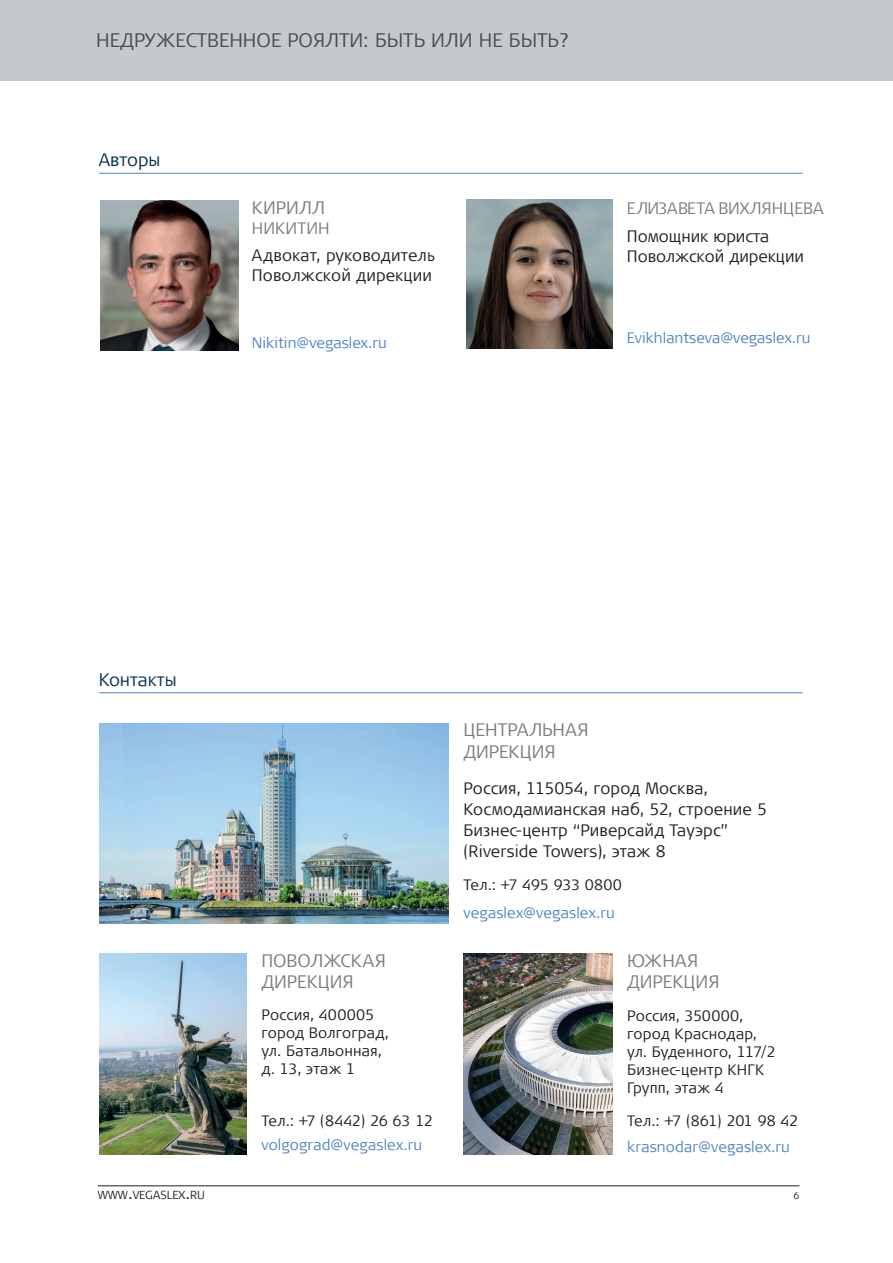
<style>
.page{position:relative;width:893px;height:1263px;background:#fff}
.page>*{position:absolute;margin:0;border:0;box-sizing:border-box;transform-origin:0 0}
.t1{font:300 19.5px "Signa Offc Pro";color:#4a4c4f}
.t2{font:300 18px/21.6px "Signa Offc Pro";color:#7a7c7f}
.t3{font:300 18px "Signa Offc Pro";color:#05314e}
.t4{font:300 16.5px/21px "Signa Offc Pro";letter-spacing:.005em;color:#231f20}
.t5{font:300 16.5px "Signa Offc Pro";color:#7a7c7f}
.t6{font:300 15px/18px "Signa Offc Pro";letter-spacing:.01em;color:#231f20}
.t7{font:300 15px "Signa Offc Pro";letter-spacing:.005em;color:#4d84c4}
.t8{font:300 15px "Signa Offc Pro";letter-spacing:-.02em;color:#231f20}
.t9{font:300 15px "Signa Offc Pro";letter-spacing:-.01em;color:#231f20}
.t10{font:300 11.55px "Signa Offc Pro";color:#231f20}
.t11{font:300 9.6px "Signa Offc Pro";color:#231f20}
.s1{font-size:16.5px}
</style>
<div class="page">
<div style="left:0;top:0;width:893px;height:81px;background:#c4c9ce"></div>
<img style="left:100px;top:200px;width:139px;height:150px">
<hr style="left:99px;top:173px;width:704px;height:1px;background:#4d84c4">
<img style="left:99px;top:723px;width:25px;height:201px">
<img style="left:99px;top:954px;width:148px;height:200px">
<img style="left:124px;top:723px;width:325px;height:201px">
<img style="left:463px;top:954px;width:149px;height:200px">
<hr style="left:99px;top:692px;width:704px;height:1px;background:#4d84c4">
<hr style="left:98px;top:1185px;width:701px;height:1px;background:#231f20">
<img style="left:466px;top:199px;width:147px;height:150px">
<p class="t1" style="left:96px;top:27px;width:475px">НЕДРУЖЕСТВЕННОЕ РОЯЛТИ: БЫТЬ ИЛИ НЕ БЫТЬ?</p>
<p class="t3" style="left:99px;top:147px;width:63px">Авторы</p>
<p class="t2" style="left:252px;top:196px;width:75px">КИРИЛЛ</p>
<p class="t5" style="left:252px;top:216px;width:79px">НИКИТИН</p>
<p class="t4" style="left:252px;top:245px;width:184px;line-height:19.8px">Адвокат, руководитель<br>Поволжской дирекции</p>
<p class="t7" style="left:252px;top:332px;width:136px">Nikitin@vegaslex.ru</p>
<p class="t5" style="left:627px;top:197px;width:198px">ЕЛИЗАВЕТА ВИХЛЯНЦЕВА</p>
<p class="t4" style="left:627px;top:225px;width:179px;line-height:19.8px">Помощник юриста<br>Поволжской дирекции</p>
<p class="t7" style="left:627px;top:328px;width:185px">Evikhlantseva@vegaslex.ru</p>
<p class="t3" style="left:99px;top:667px;width:79px">Контакты</p>
<p class="t2" style="left:261px;top:949px;width:126px">ПОВОЛЖСКАЯ<br>ДИРЕКЦИЯ</p>
<p class="t6" style="left:261px;top:1005px;width:129px">Россия, 400005 город Волгоград, ул. Батальонная, д. 13, этаж 1</p>
<p class="t8" style="left:261px;top:1111px;width:173px">Тел.: +7 (8442) 26 63 12</p>
<p class="t7" style="left:261px;top:1135px;width:162px">volgograd@vegaslex.ru</p>
<p class="t2" style="left:463px;top:718px;width:127px">ЦЕНТРАЛЬНАЯ<br>ДИРЕКЦИЯ</p>
<p class="t4" style="left:463px;top:777px;width:305px">Россия, 115054, город Москва,<br>Космодамианская наб, 52, строение 5<br>Бизнес-центр “Риверсайд Тауэрс” (Riverside Towers), этаж 8</p>
<p class="t9" style="left:463px;top:874px;width:160px">Тел.: +7 495 933 0800</p>
<p class="t7" style="left:463px;top:903px;width:153px">vegaslex@vegaslex.ru</p>
<p class="t2" style="left:627px;top:949px;width:94px">ЮЖНАЯ<br>ДИРЕКЦИЯ</p>
<p class="t6" style="left:627px;top:1006px;width:150px">Россия, 350000, город Краснодар, ул. Буденного, 117/2<br>Бизнес-центр КНГК<br>Групп, этаж 4</p>
<p class="t8" style="left:627px;top:1111px;width:173px">Тел.: +7 (861) 201 98 42</p>
<p class="t7" style="left:627px;top:1136px;width:164px">krasnodar@vegaslex.ru</p>
<p class="t10" style="left:98px;top:1187px;width:108px">WWW<span class="s1">.</span>VEGASLEX<span class="s1">.</span>RU</p>
<p class="t11" style="left:794px;top:1189px;width:7px">6</p>
</div>
